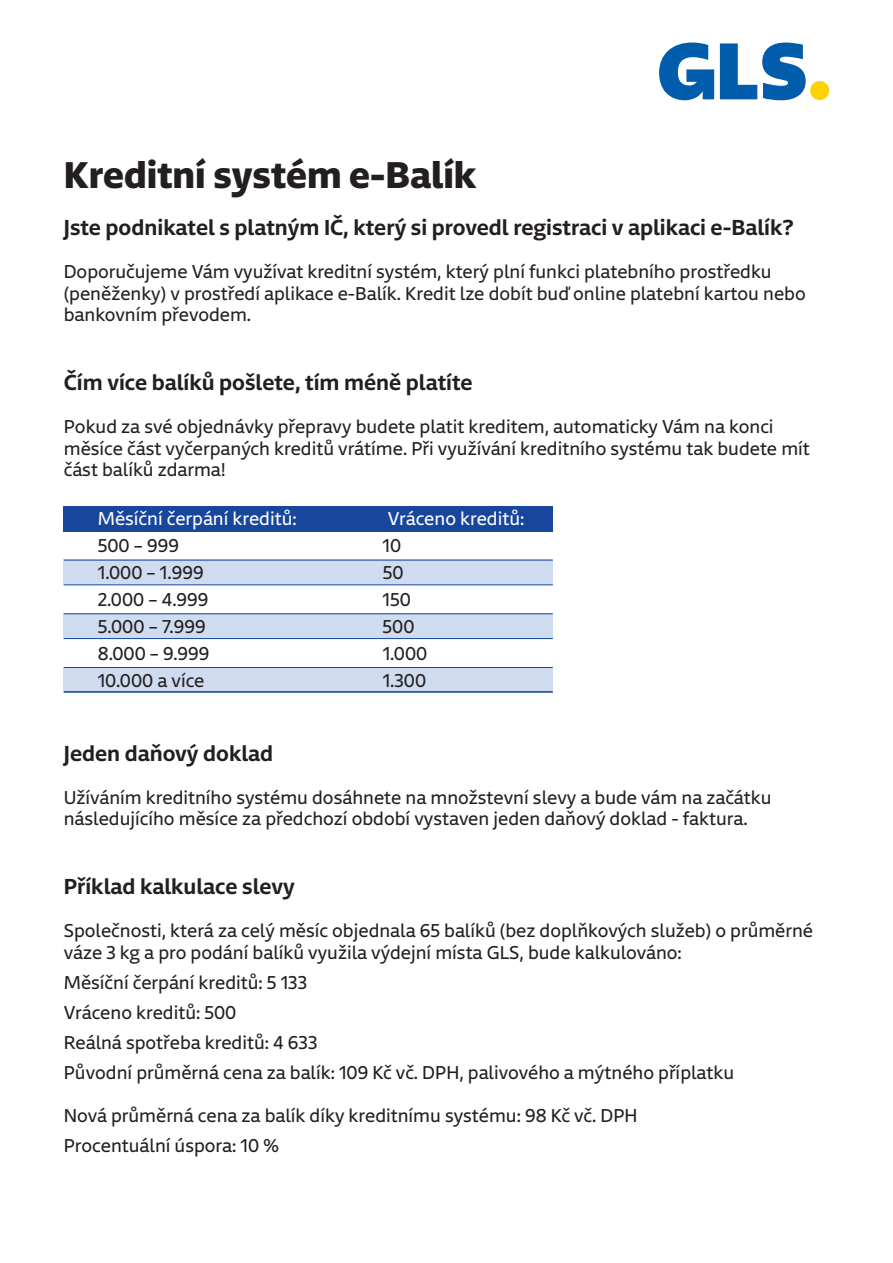
<style>
.page{position:relative;width:893px;height:1263px;background:#fff}
.page>*{position:absolute;margin:0;border:0;box-sizing:border-box;transform-origin:0 0}
.t1{font:700 36px "Newson";color:#231f20}
.t2{font:600 21px "Newson";color:#231f20}
.t3{font:18px/21.6px "Newson";color:#231f20}
.t4{font:18px "Newson";color:#fff}
</style>
<div class="page">
<div style="left:810px;top:81px;width:19px;height:19px;background:#fed105;border-radius:50%"></div>
<svg style="left:659px;top:43px;width:55px;height:57px"></svg>
<svg style="left:720px;top:43px;width:86px;height:57px"></svg>
<div style="left:64px;top:560px;width:489px;height:25px;background:#cfdbef"></div>
<div style="left:64px;top:613px;width:489px;height:26px;background:#cfdbef"></div>
<div style="left:64px;top:667px;width:489px;height:26px;background:#cfdbef"></div>
<div style="left:64px;top:506px;width:489px;height:25px;background:#18469d"></div>
<hr style="left:64px;top:560px;width:489px;height:1px;background:#18469d">
<hr style="left:64px;top:691px;width:489px;height:2px;background:#18469d">
<hr style="left:64px;top:667px;width:489px;height:1px;background:#18469d">
<hr style="left:64px;top:584px;width:489px;height:1px;background:#18469d">
<hr style="left:64px;top:613px;width:489px;height:1px;background:#18469d">
<hr style="left:64px;top:638px;width:489px;height:1px;background:#18469d">
<h1 class="t1" style="left:64px;top:161px;width:414px">Kreditní systém e-Balík</h1>
<p class="t2" style="left:64px;top:219px;width:732px">Jste podnikatel s platným IČ, který si provedl registraci v aplikaci e-Balík?</p>
<p class="t3" style="left:64px;top:263px;width:743px">Doporučujeme Vám využívat kreditní systém, který plní funkci platebního prostředku (peněženky) v prostředí aplikace e-Balík. Kredit lze dobít buď online platební kartou nebo bankovním převodem.</p>
<p class="t2" style="left:64px;top:374px;width:410px">Čím více balíků pošlete, tím méně platíte</p>
<p class="t3" style="left:64px;top:418px;width:748px">Pokud za své objednávky přepravy budete platit kreditem, automaticky Vám na konci měsíce část vyčerpaných kreditů vrátíme. Při využívání kreditního systému tak budete mít část balíků zdarma!</p>
<p class="t4" style="left:98px;top:511px;width:200px">Měsíční čerpání kreditů:</p>
<p class="t4" style="left:388px;top:511px;width:138px">Vráceno kreditů:</p>
<p class="t3" style="left:98px;top:536px;width:83px">500 – 999</p>
<p class="t3" style="left:383px;top:536px;width:20px">10</p>
<p class="t3" style="left:98px;top:563px;width:107px">1.000 – 1.999</p>
<p class="t3" style="left:383px;top:563px;width:22px">50</p>
<p class="t3" style="left:98px;top:590px;width:112px">2.000 – 4.999</p>
<p class="t3" style="left:383px;top:590px;width:30px">150</p>
<p class="t3" style="left:98px;top:617px;width:109px">5.000 – 7.999</p>
<p class="t3" style="left:383px;top:617px;width:33px">500</p>
<p class="t3" style="left:98px;top:644px;width:113px">8.000 – 9.999</p>
<p class="t3" style="left:383px;top:644px;width:46px">1.000</p>
<p class="t3" style="left:98px;top:671px;width:108px">10.000 a více</p>
<p class="t3" style="left:383px;top:671px;width:45px">1.300</p>
<p class="t2" style="left:64px;top:745px;width:211px">Jeden daňový doklad</p>
<p class="t3" style="left:64px;top:788px;width:709px">Užíváním kreditního systému dosáhnete na množstevní slevy a bude vám na začátku následujícího měsíce za předchozí období vystaven jeden daňový doklad - faktura.</p>
<p class="t2" style="left:64px;top:878px;width:232px">Příklad kalkulace slevy</p>
<p class="t3" style="left:64px;top:922px;width:751px">Společnosti, která za celý měsíc objednala 65 balíků (bez doplňkových služeb) o průměrné váze 3 kg a pro podání balíků využila výdejní místa GLS, bude kalkulováno:</p>
<p class="t3" style="left:64px;top:969px;width:672px;line-height:30.2px">Měsíční čerpání kreditů: 5 133<br>Vráceno kreditů: 500<br>Reálná spotřeba kreditů: 4 633<br>Původní průměrná cena za balík: 109 Kč vč. DPH, palivového a mýtného příplatku</p>
<p class="t3" style="left:64px;top:1103px;width:575px;line-height:30.2px">Nová průměrná cena za balík díky kreditnímu systému: 98 Kč vč. DPH<br>Procentuální úspora: 10 %</p>
</div>
